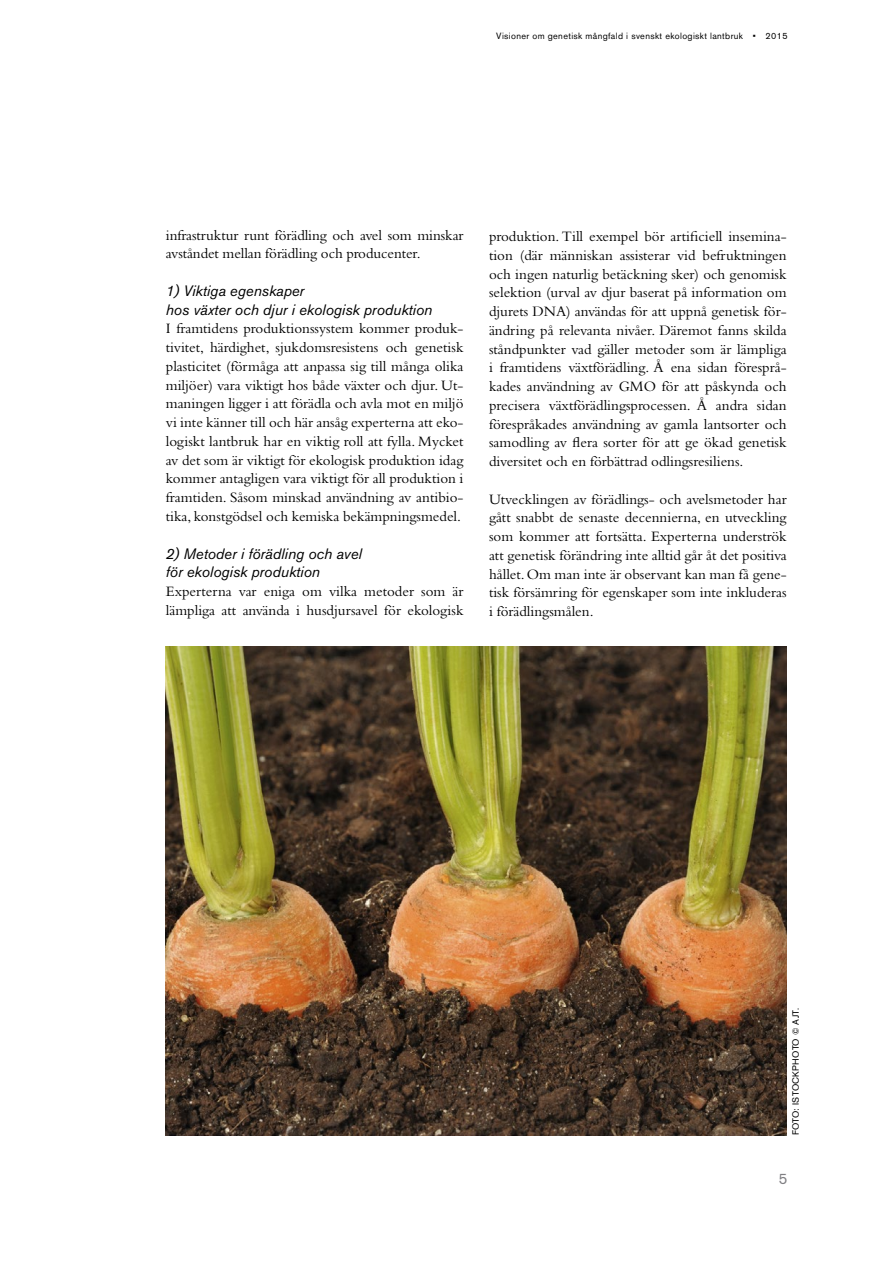
<style>
.page{position:relative;width:893px;height:1263px;background:#fff}
.page>*{position:absolute;margin:0;border:0;box-sizing:border-box;transform-origin:0 0}
.t1{font:15px/18.8px "Bembo Std";color:#000;text-align:justify}
.t2{font:italic 15px/18.8px "Akzidenz Grotesk BQ";color:#000}
.t3{font:15px "Akzidenz Grotesk BQ";color:#807f83}
.t4{font:9px "Akzidenz Grotesk BQ";letter-spacing:.04em;color:#000}
</style>
<div class="page">
<img style="left:166px;top:646px;width:621px;height:489px">
<p class="t4" style="left:496px;top:30px;width:293px">Visioner om genetisk mångfald i svenskt ekologiskt lantbruk • 2015</p>
<p class="t1" style="left:166px;top:225px;width:299px">infrastruktur runt förädling och avel som minskar avståndet mellan förädling och producenter.</p>
<p class="t2" style="left:166px;top:281px;width:268px">1) Viktiga egenskaper<br>hos växter och djur i ekologisk produktion</p>
<p class="t1" style="left:166px;top:319px;width:299px">I framtidens produktionssystem kommer produk&shy;tivitet, härdighet, sjukdomsresistens och genetisk plasticitet (förmåga att anpassa sig till många olika miljöer) vara viktigt hos både växter och djur. Ut&shy;maningen ligger i att förädla och avla mot en miljö vi inte känner till och här ansåg experterna att eko&shy;logiskt lantbruk har en viktig roll att fylla. Mycket av det som är viktigt för ekologisk produktion idag kommer antagligen vara viktigt för all produktion i framtiden. Såsom minskad användning av antibio&shy;tika, konstgödsel och kemiska bekämpningsmedel.</p>
<p class="t2" style="left:166px;top:544px;width:198px">2) Metoder i förädling och avel för ekologisk produktion</p>
<p class="t1" style="left:166px;top:582px;width:299px">Experterna var eniga om vilka metoder som är lämpliga att använda i husdjursavel för ekologisk</p>
<p class="t1" style="left:489px;top:227px;width:299px">produktion. Till exempel bör artificiell insemina&shy;tion (där människan assisterar vid befruktningen och ingen naturlig betäckning sker) och genomisk selektion (urval av djur baserat på information om djurets DNA) användas för att uppnå genetisk för&shy;ändring på relevanta nivåer. Däremot fanns skilda ståndpunkter vad gäller metoder som är lämpliga i framtidens växtförädling. Å ena sidan föresprå&shy;kades användning av GMO för att påskynda och precisera växtförädlingsprocessen. Å andra sidan förespråkades användning av gamla lantsorter och samodling av flera sorter för att ge ökad genetisk diversitet och en förbättrad odlingsresiliens.</p>
<p class="t1" style="left:489px;top:489px;width:299px">Utvecklingen av förädlings- och avelsmetoder har gått snabbt de senaste decennierna, en utveckling som kommer att fortsätta. Experterna underströk att genetisk förändring inte alltid går åt det positiva hållet. Om man inte är observant kan man få gene&shy;tisk försämring för egenskaper som inte inkluderas i förädlingsmålen.</p>
<p class="t4" style="left:790px;top:1135px;width:129px;rotate:-90deg">FOTO: ISTOCKPHOTO © AJT.</p>
<p class="t3" style="left:779px;top:1169px;width:10px">5</p>
</div>
